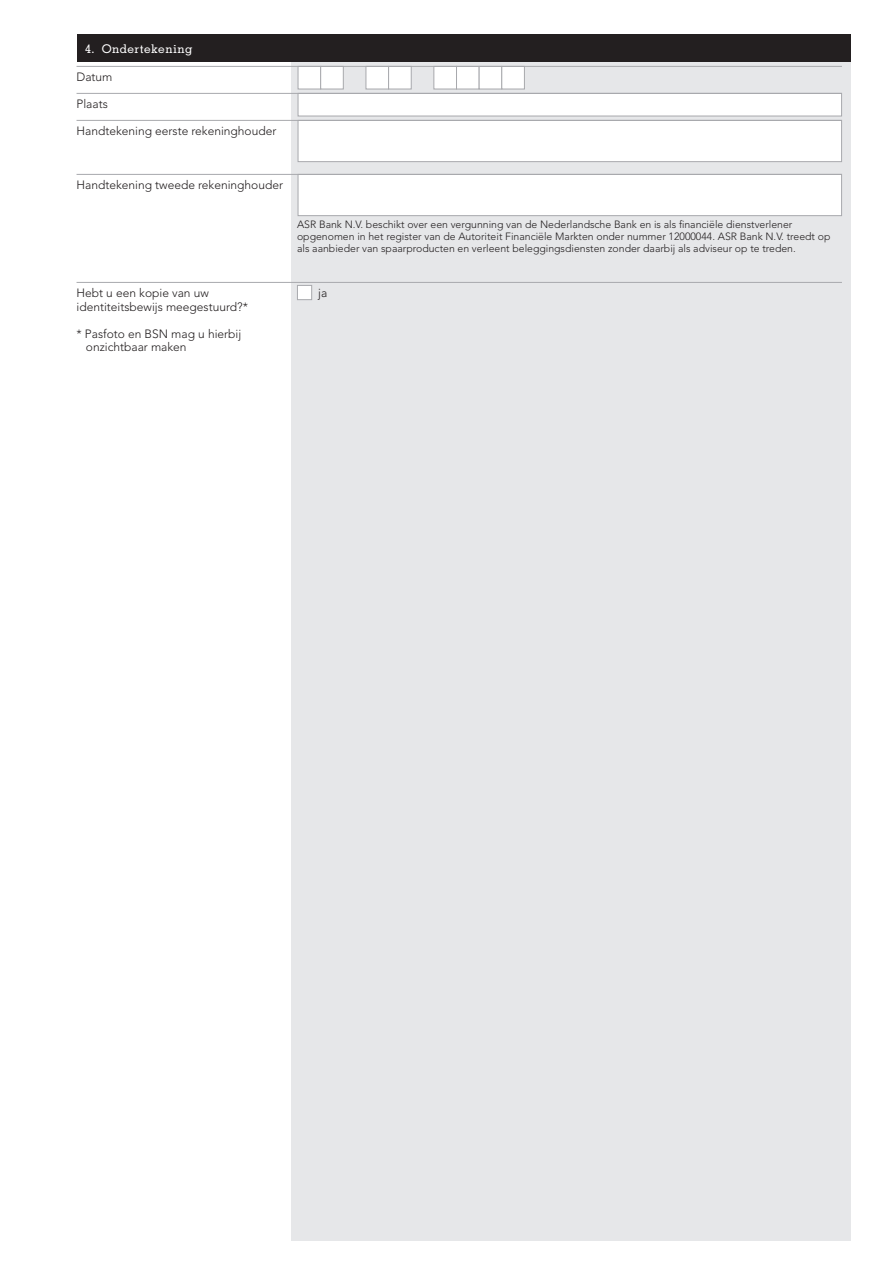
<style>
.page{position:relative;width:893px;height:1263px;background:#fff}
.page>*{position:absolute;margin:0;border:0;box-sizing:border-box;transform-origin:0 0}
.Tekst_voor_invulveld{font:300 12px "Avenir LT Std";color:#231f20}
.Tekst_voor_invulveld-2{font:500 12px "Memphis";letter-spacing:.035em;color:#fff}
.Tekst_voor_invulveld-3{font:300 10.5px/12px "Avenir LT Std";color:#231f20}
</style>
<div class="page">
<div style="left:291px;top:38px;width:559px;height:1203px;background:#e6e7e9"></div>
<div style="left:297px;top:285px;width:15px;height:15px;background:#fff;border:1px solid #a8a9ad"></div>
<div style="left:298px;top:66px;width:23px;height:23px;background:#fff;border:1px solid #a8a9ad"></div>
<div style="left:320px;top:66px;width:24px;height:23px;background:#fff;border:1px solid #a8a9ad"></div>
<div style="left:366px;top:66px;width:23px;height:23px;background:#fff;border:1px solid #a8a9ad"></div>
<div style="left:388px;top:66px;width:24px;height:23px;background:#fff;border:1px solid #a8a9ad"></div>
<div style="left:433px;top:66px;width:24px;height:23px;background:#fff;border:1px solid #a8a9ad"></div>
<div style="left:456px;top:66px;width:23px;height:23px;background:#fff;border:1px solid #a8a9ad"></div>
<div style="left:479px;top:66px;width:23px;height:23px;background:#fff;border:1px solid #a8a9ad"></div>
<div style="left:501px;top:66px;width:24px;height:23px;background:#fff;border:1px solid #a8a9ad"></div>
<hr style="left:77px;top:66px;width:765px;height:1px;background:#a8a9ad">
<div style="left:77px;top:34px;width:773px;height:27px;background:#231f20"></div>
<div style="left:298px;top:93px;width:544px;height:23px;background:#fff;border:1px solid #a8a9ad"></div>
<hr style="left:77px;top:93px;width:765px;height:1px;background:#a8a9ad">
<div style="left:298px;top:120px;width:544px;height:42px;background:#fff;border:1px solid #a8a9ad"></div>
<hr style="left:77px;top:120px;width:765px;height:1px;background:#a8a9ad">
<div style="left:298px;top:174px;width:544px;height:42px;background:#fff;border:1px solid #a8a9ad"></div>
<hr style="left:77px;top:174px;width:765px;height:1px;background:#a8a9ad">
<hr style="left:77px;top:282px;width:765px;height:1px;background:#a8a9ad">
<p class="Tekst_voor_invulveld-2" style="left:85px;top:41px;width:109px">4. Ondertekening</p>
<p class="Tekst_voor_invulveld" style="left:77px;top:70px;width:38px">Datum</p>
<p class="Tekst_voor_invulveld" style="left:77px;top:97px;width:33px">Plaats</p>
<p class="Tekst_voor_invulveld" style="left:77px;top:124px;width:201px">Handtekening eerste rekeninghouder</p>
<p class="Tekst_voor_invulveld" style="left:77px;top:178px;width:208px">Handtekening tweede rekeninghouder</p>
<p class="Tekst_voor_invulveld-3" style="left:297px;top:218px;width:535px">ASR Bank N.V. beschikt over een vergunning van de Nederlandsche Bank en is als financiële dienstverlener opgenomen in het register van de Autoriteit Financiële Markten onder nummer 12000044. ASR Bank N.V. treedt op als aanbieder van spaarproducten en verleent beleggingsdiensten zonder daarbij als adviseur op te treden.</p>
<p class="Tekst_voor_invulveld" style="left:77px;top:286px;width:134px">Hebt u een kopie van uw</p>
<p class="Tekst_voor_invulveld" style="left:318px;top:286px;width:11px">ja</p>
<p class="Tekst_voor_invulveld" style="left:77px;top:299px;width:173px">identiteitsbewijs meegestuurd?*</p>
<p class="Tekst_voor_invulveld" style="left:77px;top:326px;width:166px">* Pasfoto en BSN mag u hierbij</p>
<p class="Tekst_voor_invulveld" style="left:86px;top:340px;width:102px">onzichtbaar maken</p>
</div>
